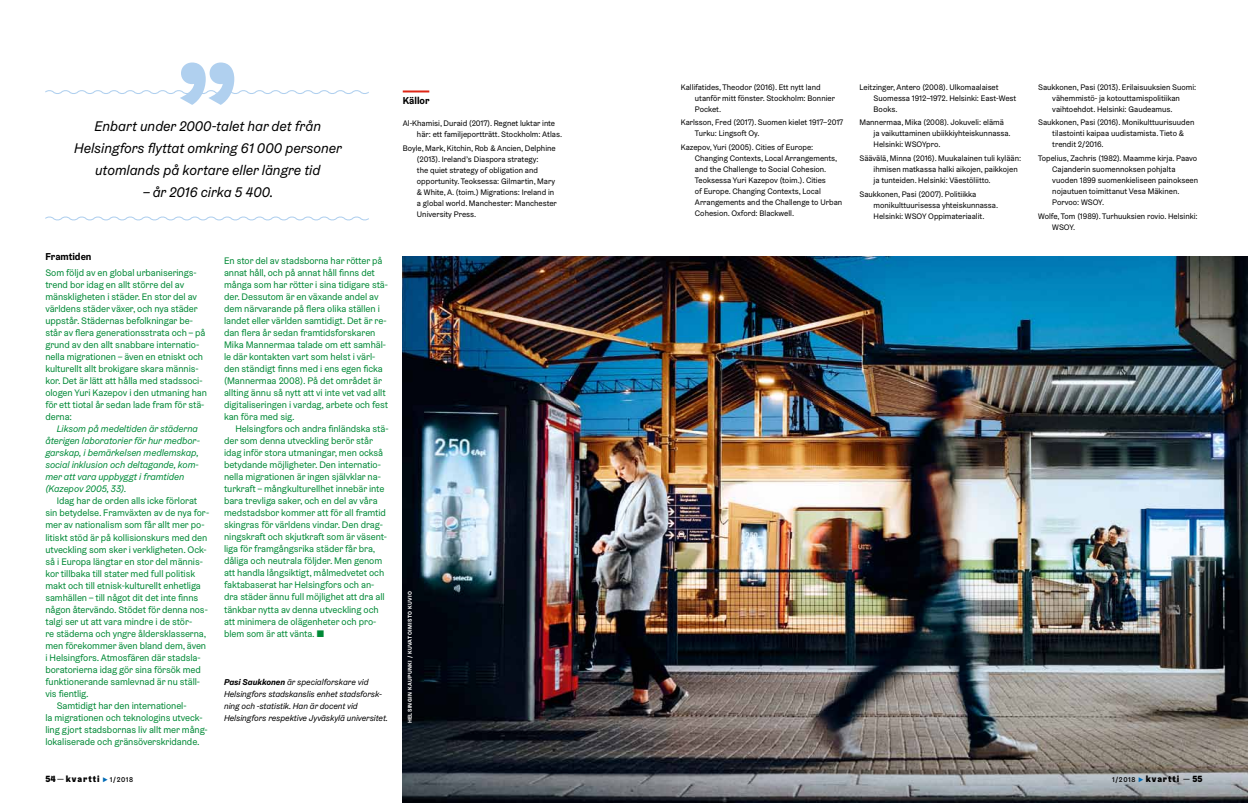
<style>
.page{position:relative;width:1248px;height:803px;background:#fff}
.page>*{position:absolute;margin:0;border:0;box-sizing:border-box;transform-origin:0 0}
.t1{font:italic 14px/22px "Helsinki Grotesk";color:#000;text-align:center}
.t2{font:700 10px "Helsinki Grotesk";color:#000}
.t3{font:9.5px/12px "Helsinki Grotesk";letter-spacing:-.005em;color:#008936}
.t4{font:italic 9.5px/12px "Helsinki Grotesk";letter-spacing:-.005em;color:#008b3a}
.t5{font:900 9px "Helsinki Grotesk";color:#000}
.t6{font:italic 8.5px/12px "Helsinki Grotesk";letter-spacing:-.005em;color:#000}
.t7{font:8px/11px "Helsinki Grotesk";color:#000}
.t8{font:700 5.5px "Helsinki Grotesk";letter-spacing:.07em;color:#fff}
.s1{font-weight:700}
.s2{font-weight:400}
.s3{font-weight:400;color:#006ab5}
.s4{font-weight:500;font-size:7px}
</style>
<div class="page">
<img style="left:403px;top:257px;width:844px;height:545px">
<hr style="left:403px;top:90px;width:26px;height:2px;background:#dd2515">
<svg style="left:45px;top:216px;width:324px;height:5px"></svg>
<svg style="left:45px;top:62px;width:324px;height:43px"></svg>
<h1 class="t1" style="left:74px;top:115px;width:269px">Enbart under 2000-talet har det från<br>Helsingfors flyttat omkring 61 000 personer utomlands på kortare eller längre tid</h1>
<h1 class="t1" style="left:143px;top:181px;width:132px">– år 2016 cirka 5 400.</h1>
<p class="t2" style="left:45px;top:250px;width:48px">Framtiden</p>
<p class="t3" style="left:45px;top:267px;width:163px">Som följd av en global urbaniserings&shy;trend bor idag en allt större del av mänskligheten i städer. En stor del av världens städer växer, och nya städer uppstår. Städernas befolkningar be&shy;står av flera generationsstrata och – på grund av den allt snabbare internatio&shy;nella migrationen – även en etniskt och kulturellt allt brokigare skara männis&shy;kor. Det är lätt att hålla med stadssoci&shy;ologen Yuri Kazepov i den utmaning han för ett tiotal år sedan lade fram för stä&shy;derna:</p>
<p class="t4" style="left:45px;top:423px;width:156px;text-indent:11px">Liksom på medeltiden är städerna återigen laboratorier för hur medbor&shy;garskap, i bemärkelsen medlemskap, social inklusion och deltagande, kom&shy;mer att vara uppbyggt i framtiden (Kazepov 2005, 33).</p>
<p class="t3" style="left:57px;top:495px;width:142px">Idag har de orden alls icke förlorat</p>
<p class="t3" style="left:45px;top:507px;width:165px">sin betydelse. Framväxten av de nya for-</p>
<p class="t3" style="left:45px;top:519px;width:161px">mer av nationalism som får allt mer po-</p>
<p class="t3" style="left:45px;top:531px;width:163px">litiskt stöd är på kollisionskurs med den</p>
<p class="t3" style="left:45px;top:543px;width:163px">utveckling som sker i verkligheten. Ock-</p>
<p class="t3" style="left:45px;top:555px;width:159px">så i Europa längtar en stor del männis-</p>
<p class="t3" style="left:45px;top:567px;width:151px">kor tillbaka till stater med full politisk</p>
<p class="t3" style="left:45px;top:579px;width:157px">makt och till etnisk-kulturellt enhetliga</p>
<p class="t3" style="left:45px;top:591px;width:154px">samhällen – till något dit det inte finns</p>
<p class="t3" style="left:45px;top:603px;width:164px">någon återvändo. Stödet för denna nos-</p>
<p class="t3" style="left:45px;top:615px;width:148px">talgi ser ut att vara mindre i de stör-</p>
<p class="t3" style="left:45px;top:627px;width:162px">re städerna och yngre åldersklasserna,</p>
<p class="t3" style="left:45px;top:639px;width:162px">men förekommer även bland dem, även</p>
<p class="t3" style="left:45px;top:651px;width:157px">i Helsingfors. Atmosfären där stadsla-</p>
<p class="t3" style="left:45px;top:663px;width:157px">boratorierna idag gör sina försök med</p>
<p class="t3" style="left:45px;top:675px;width:156px">funktionerande samlevnad är nu ställ-</p>
<p class="t3" style="left:45px;top:687px;width:45px">vis fientlig.</p>
<p class="t3" style="left:57px;top:699px;width:131px">Samtidigt har den internationel-</p>
<p class="t3" style="left:45px;top:711px;width:159px">la migrationen och teknologins utveck-</p>
<p class="t3" style="left:45px;top:723px;width:164px">ling gjort stadsbornas liv allt mer mång-</p>
<p class="t3" style="left:45px;top:735px;width:156px">lokaliserade och gränsöverskridande.</p>
<p class="t3" style="left:224px;top:255px;width:165px">En stor del av stadsborna har rötter på annat håll, och på annat håll finns det många som har rötter i sina tidigare stä&shy;der. Dessutom är en växande andel av dem närvarande på flera olika ställen i landet eller världen samtidigt. Det är re&shy;dan flera år sedan framtidsforskaren Mika Mannermaa talade om ett samhäl&shy;le där kontakten vart som helst i värl&shy;den ständigt finns med i ens egen ficka (Mannermaa 2008). På det området är allting ännu så nytt att vi inte vet vad allt digitaliseringen i vardag, arbete och fest kan föra med sig.</p>
<p class="t3" style="left:224px;top:423px;width:166px;text-indent:11px">Helsingfors och andra finländska stä&shy;der som denna utveckling berör står idag inför stora utmaningar, men också betydande möjligheter. Den internatio&shy;nella migrationen är ingen självklar na&shy;turkraft – mångkulturellhet innebär inte bara trevliga saker, och en del av våra medstadsbor kommer att för all framtid skingras för världens vindar. Den drag&shy;ningskraft och skjutkraft som är väsent&shy;liga för framgångsrika städer får bra, dåliga och neutrala följder. Men genom att handla långsiktigt, målmedvetet och faktabaserat har Helsingfors och an&shy;dra städer ännu full möjlighet att dra all tänkbar nytta av denna utveckling och att minimera de olägenheter och pro&shy;blem som är att vänta. ■</p>
<p class="t6" style="left:224px;top:675px;width:166px"><span class="s1">Pasi Saukkonen</span> är specialforskare vid Helsingfors stadskanslis enhet stadsforsk&shy;ning och -statistik. Han är docent vid Helsingfors respektive Jyväskylä universitet.</p>
<p class="t2" style="left:403px;top:94px;width:28px">Källor</p>
<p class="t7" style="left:417px;top:117px;width:147px;text-indent:-14px">Al-Khamisi, Duraid (2017). Regnet luktar inte här: ett familjeportträtt. Stockholm: Atlas.</p>
<p class="t7" style="left:417px;top:142px;width:141px;text-indent:-14px">Boyle, Mark, Kitchin, Rob &amp; Ancien, Delphine (2013). Ireland’s Diaspora strategy:<br>the quiet strategy of obligation and opportunity. Teoksessa: Gilmartin, Mary &amp; White, A. (toim.) Migrations: Ireland in a global world. Manchester: Manchester University Press.</p>
<p class="t8" style="left:406px;top:723px;width:133px;rotate:-90deg">helsingin kaupunki / kuvatoimisto kuvio</p>
<p class="t7" style="left:694px;top:81px;width:142px;text-indent:-14px">Kallifatides, Theodor (2016). Ett nytt land utanför mitt fönster. Stockholm: Bonnier<br>Pocket.</p>
<p class="t7" style="left:694px;top:117px;width:150px;text-indent:-14px">Karlsson, Fred (2017). Suomen kielet 1917–2017<br>Turku: Lingsoft Oy.</p>
<p class="t7" style="left:694px;top:142px;width:149px;text-indent:-14px">Kazepov, Yuri (2005). Cities of Europe:<br>Changing Contexts, Local Arrangements, and the Challenge to Social Cohesion.<br>Teoksessa Yuri Kazepov (toim.). Cities<br>of Europe. Changing Contexts, Local Arrangements and the Challenge to Urban Cohesion. Oxford: Blackwell.</p>
<p class="t7" style="left:873px;top:81px;width:144px;text-indent:-14px">Leitzinger, Antero (2008). Ulkomaalaiset<br>Suomessa 1912–1972. Helsinki: East-West<br>Books.</p>
<p class="t7" style="left:873px;top:117px;width:139px;text-indent:-14px">Mannermaa, Mika (2008). Jokuveli: elämä ja vaikuttaminen ubiikkiyhteiskunnassa.<br>Helsinki: WSOYpro.</p>
<p class="t7" style="left:873px;top:153px;width:149px;text-indent:-14px">Säävälä, Minna (2016). Muukalainen tuli kylään: ihmisen matkassa halki aikojen, paikkojen ja tunteiden. Helsinki: Väestöliitto.</p>
<p class="t7" style="left:873px;top:189px;width:126px;text-indent:-14px">Saukkonen, Pasi (2007). Politiikka monikulttuurisessa yhteiskunnassa.<br>Helsinki: WSOY Oppimateriaalit.</p>
<p class="t7" style="left:1052px;top:81px;width:146px;text-indent:-14px">Saukkonen, Pasi (2013). Erilaisuuksien Suomi: vähemmistö- ja kotouttamispolitiikan vaihtoehdot. Helsinki: Gaudeamus.</p>
<p class="t7" style="left:1052px;top:117px;width:144px;text-indent:-14px">Saukkonen, Pasi (2016). Monikulttuurisuuden tilastointi kaipaa uudistamista. Tieto &amp; trendit 2/2016.</p>
<p class="t7" style="left:1052px;top:153px;width:147px;text-indent:-14px">Topelius, Zachris (1982). Maamme kirja. Paavo Cajanderin suomennoksen pohjalta vuoden 1899 suomenkieliseen painokseen nojautuen toimittanut Vesa Mäkinen.<br>Porvoo: WSOY.</p>
<p class="t7" style="left:1052px;top:211px;width:147px;text-indent:-14px">Wolfe, Tom (1989). Turhuuksien rovio. Helsinki:<br>WSOY.</p>
<p class="t5" style="left:45px;top:772px;width:89px">54 <span class="s2">—</span> kvartti <span class="s3">▶</span> <span class="s4">1/2018</span></p>
<p class="t5" style="left:1111px;top:772px;width:92px"><span class="s4">1/2018</span> <span class="s3">▶</span> kvartti <span class="s2">—</span> 55</p>
</div>
